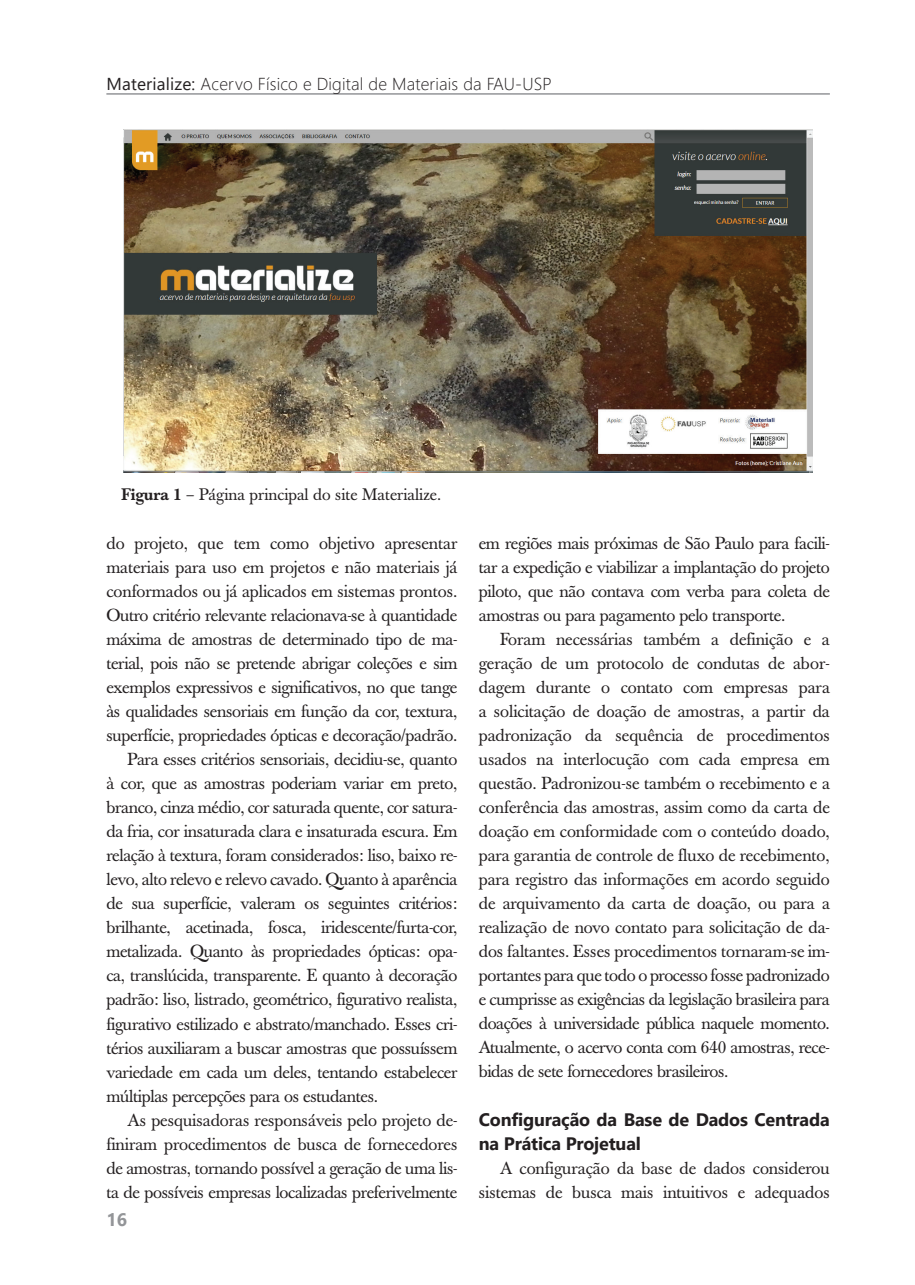
<style>
.page{position:relative;width:915px;height:1285px;background:#fff}
.page>*{position:absolute;margin:0;border:0;box-sizing:border-box;transform-origin:0 0}
.t1{font:700 18px/24px "Segoe UI";letter-spacing:-.01em;color:#231f20}
.t2{font:700 18px "Segoe UI";color:#939598}
.t3{font:17.25px/24px "Baskerville";letter-spacing:-.02em;color:#231f20;text-align:justify}
.t4{font:300 17.25px "Segoe UI";letter-spacing:.01em;color:#231f20}
.t5{font:16.5px "Baskerville";color:#231f20}
.s1{font-weight:400}
.s2{font-weight:500}
</style>
<div class="page">
<hr style="left:106px;top:93px;width:723px;height:2px;background:#939598">
<img style="left:123px;top:129px;width:689px;height:343px">
<p class="t4" style="left:106px;top:70px;width:447px"><span class="s1">Materialize:</span> Acervo Físico e Digital de Materiais da FAU-USP</p>
<p class="t5" style="left:122px;top:484px;width:321px"><span class="s2">Figura 1</span> – Página principal do site Materialize.</p>
<p class="t3" style="left:106px;top:531px;width:352px">do projeto, que tem como objetivo apresentar</p>
<p class="t3" style="left:106px;top:555px;width:352px">materiais para uso em projetos e não materiais já</p>
<p class="t3" style="left:106px;top:579px;width:352px">conformados ou já aplicados em sistemas prontos.</p>
<p class="t3" style="left:106px;top:603px;width:352px">Outro critério relevante relacionava-se à quantidade</p>
<p class="t3" style="left:106px;top:627px;width:352px">máxima de amostras de determinado tipo de ma-</p>
<p class="t3" style="left:106px;top:651px;width:352px">terial, pois não se pretende abrigar coleções e sim</p>
<p class="t3" style="left:106px;top:675px;width:352px">exemplos expressivos e significativos, no que tange</p>
<p class="t3" style="left:106px;top:699px;width:352px">às qualidades sensoriais em função da cor, textura,</p>
<p class="t3" style="left:106px;top:723px;width:352px">superfície, propriedades ópticas e decoração/padrão.</p>
<p class="t3" style="left:128px;top:747px;width:331px">Para esses critérios sensoriais, decidiu-se, quanto</p>
<p class="t3" style="left:106px;top:771px;width:352px">à cor, que as amostras poderiam variar em preto,</p>
<p class="t3" style="left:106px;top:795px;width:352px">branco, cinza médio, cor saturada quente, cor satura-</p>
<p class="t3" style="left:106px;top:819px;width:352px">da fria, cor insaturada clara e insaturada escura. Em</p>
<p class="t3" style="left:106px;top:843px;width:352px">relação à textura, foram considerados: liso, baixo re-</p>
<p class="t3" style="left:106px;top:867px;width:352px">levo, alto relevo e relevo cavado. Quanto à aparência</p>
<p class="t3" style="left:106px;top:891px;width:352px">de sua superfície, valeram os seguintes critérios:</p>
<p class="t3" style="left:106px;top:915px;width:352px">brilhante, acetinada, fosca, iridescente/furta-cor,</p>
<p class="t3" style="left:106px;top:939px;width:352px">metalizada. Quanto às propriedades ópticas: opa-</p>
<p class="t3" style="left:106px;top:963px;width:352px">ca, translúcida, transparente. E quanto à decoração</p>
<p class="t3" style="left:106px;top:987px;width:352px">padrão: liso, listrado, geométrico, figurativo realista,</p>
<p class="t3" style="left:106px;top:1011px;width:352px">figurativo estilizado e abstrato/manchado. Esses cri-</p>
<p class="t3" style="left:106px;top:1035px;width:352px">térios auxiliaram a buscar amostras que possuíssem</p>
<p class="t3" style="left:106px;top:1059px;width:352px">variedade em cada um deles, tentando estabelecer</p>
<p class="t3" style="left:106px;top:1083px;width:273px">múltiplas percepções para os estudantes.</p>
<p class="t3" style="left:128px;top:1107px;width:331px">As pesquisadoras responsáveis pelo projeto de-</p>
<p class="t3" style="left:106px;top:1131px;width:352px">finiram procedimentos de busca de fornecedores</p>
<p class="t3" style="left:106px;top:1155px;width:352px">de amostras, tornando possível a geração de uma lis-</p>
<p class="t3" style="left:106px;top:1179px;width:352px">ta de possíveis empresas localizadas preferivelmente</p>
<p class="t2" style="left:106px;top:1204px;width:22px">16</p>
<p class="t3" style="left:478px;top:531px;width:352px">em regiões mais próximas de São Paulo para facili&shy;tar a expedição e viabilizar a implantação do projeto piloto, que não contava com verba para coleta de amostras ou para pagamento pelo transporte.</p>
<p class="t3" style="left:478px;top:627px;width:352px;text-indent:21px">Foram necessárias também a definição e a geração de um protocolo de condutas de abor&shy;dagem durante o contato com empresas para a solicitação de doação de amostras, a partir da padronização da sequência de procedimentos usados na interlocução com cada empresa em questão. Padronizou-se também o recebimento e a conferência das amostras, assim como da carta de doação em conformidade com o conteúdo doado, para garantia de controle de fluxo de recebimento, para registro das informações em acordo seguido de arquivamento da carta de doação, ou para a realização de novo contato para solicitação de da&shy;dos faltantes. Esses procedimentos tornaram-se im&shy;portantes para que todo o processo fosse padronizado e cumprisse as exigências da legislação brasileira para doações à universidade pública naquele momento.<br>Atualmente, o acervo conta com 640 amostras, rece&shy;bidas de sete fornecedores brasileiros.</p>
<p class="t1" style="left:478px;top:1106px;width:352px">Configuração da Base de Dados Centrada na Prática Projetual</p>
<p class="t3" style="left:478px;top:1155px;width:352px;text-align:right">A configuração da base de dados considerou sistemas de busca mais intuitivos e adequados</p>
</div>
